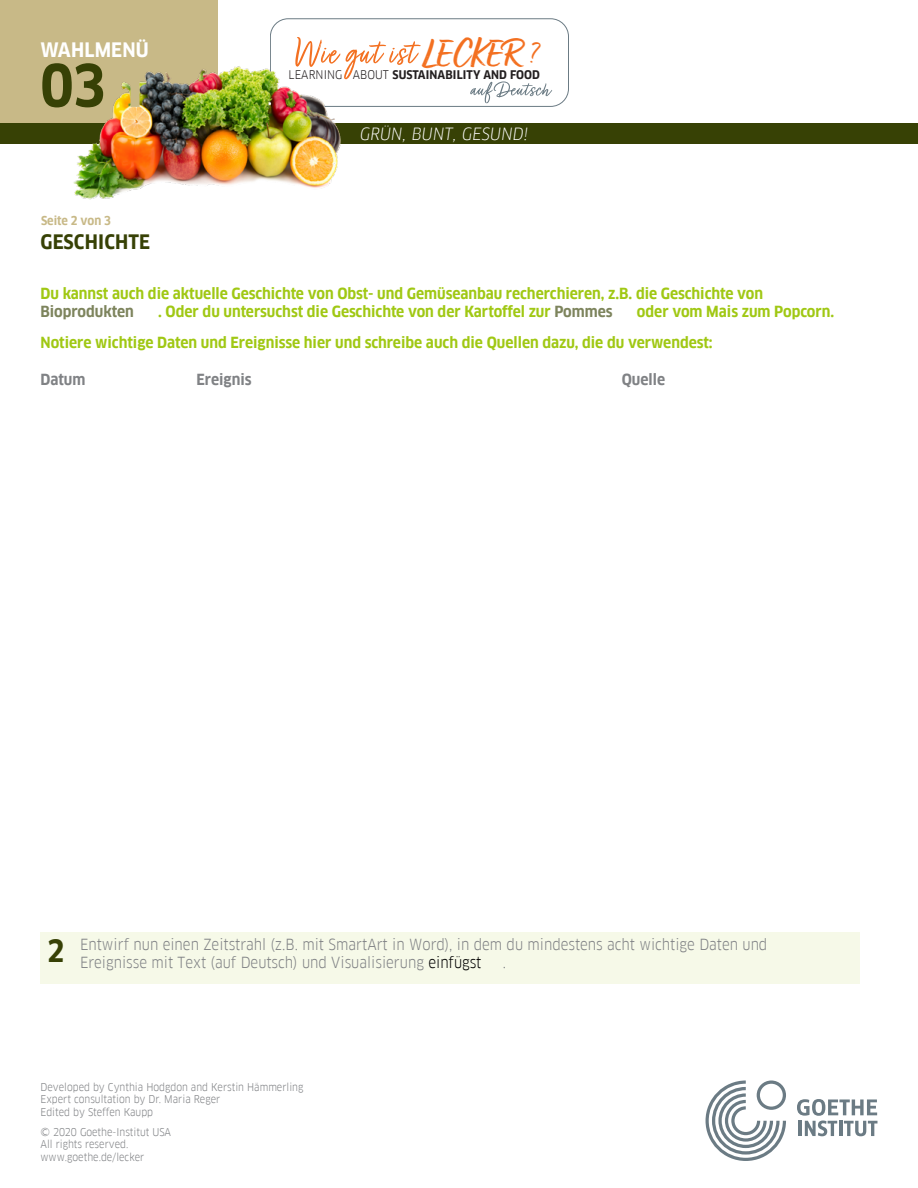
<style>
.page{position:relative;width:918px;height:1188px;background:#fff}
.page>*{position:absolute;margin:0;border:0;box-sizing:border-box;transform-origin:0 0}
.t1{font:700 57.6px "Goethe FF Clan";color:#374105}
.t2{font:39.45px "Turbinado Bold Pro";letter-spacing:.04em;color:#f37021}
.t3{font:700 19.5px "Goethe FF Clan";letter-spacing:.01em;color:#374105}
.t4{font:700 19.5px "Goethe FF Clan";letter-spacing:.01em;color:#fff}
.t5{font:italic 16.5px "Goethe FF Clan";letter-spacing:.01em;color:#fff}
.t6{font:700 15px/31.5px "Goethe FF Clan";color:#a0c814}
.t7{font:15px/18.1px "Goethe FF Clan";color:#808285}
.t8{font:700 15px "Goethe FF Clan";color:#808285}
.t9{font:700 15px "Goethe FF Clan";color:#7d845d}
.t10{font:700 12px "Goethe FF Clan";letter-spacing:-.005em;color:#c8b987}
.t11{font:700 11.7px "Goethe FF Clan";letter-spacing:.01em;color:#231f20}
.t12{font:10.5px/12.6px "Goethe FF Clan";color:#808285}
.s1{color:#c8b987}
.s2{font-family:"Turbinado Light Pro"}
.s3{font-weight:400}
.s4{color:#7d845d}
.s5{font-weight:700;font-size:30px;color:#374105}
.s6{color:#000}
</style>
<div class="page">
<svg style="left:706px;top:1080px;width:80px;height:81px"></svg>
<svg style="left:797px;top:1099px;width:80px;height:37px"></svg>
<div style="left:0;top:0;width:217px;height:135px;background:#c8b987"></div>
<div style="left:0;top:123px;width:918px;height:21px;background:#374105"></div>
<div style="left:270px;top:18px;width:299px;height:89px;border:1px solid #6b7b84;border-radius:18px"></div>
<svg style="left:297px;top:37px;width:124px;height:42px"></svg>
<svg style="left:470px;top:81px;width:82px;height:22px"></svg>
<img style="left:73px;top:50px;width:274px;height:150px">
<div style="left:40px;top:932px;width:820px;height:51px;background:#f6f9e8"></div>
<h3 class="t4" style="left:41px;top:38px;width:110px">WAHLMENÜ</h3>
<h1 class="t1" style="left:40px;top:52px;width:105px">03 <span class="s1">1</span></h1>
<p class="t10" style="left:41px;top:213px;width:71px">Seite 2 von 3</p>
<h3 class="t3" style="left:41px;top:231px;width:111px">GESCHICHTE</h3>
<h2 class="t2" style="left:423px;top:31px;width:117px">LECKER <span class="s2">?</span></h2>
<p class="t11" style="left:289px;top:68px;width:253px"><span class="s3">LEARNING ABOUT</span> SUSTAINABILITY AND FOOD</p>
<p class="t5" style="left:360px;top:124px;width:170px">GRÜN, BUNT, GESUND!</p>
<p class="t6" style="left:41px;top:278px;width:724px">Du kannst auch die aktuelle Geschichte von Obst- und Gemüseanbau recherchieren, z.B. die Geschichte von</p>
<p class="t9" style="left:41px;top:303px;width:95px">Bioprodukten</p>
<p class="t6" style="left:158px;top:296px;width:456px">. Oder du untersuchst die Geschichte von der Kartoffel zur <span class="s4">Pommes</span></p>
<p class="t6" style="left:41px;top:296px;width:795px;text-indent:596px">oder vom Mais zum Popcorn.<br>Notiere wichtige Daten und Ereignisse hier und schreibe auch die Quellen dazu, die du verwendest:</p>
<p class="t8" style="left:40px;top:371px;width:46px">Datum</p>
<p class="t8" style="left:196px;top:371px;width:57px">Ereignis</p>
<p class="t8" style="left:622px;top:371px;width:45px">Quelle</p>
<p class="t7" style="left:80px;top:935px;width:689px;text-indent:-33px"><span class="s5">2</span> Entwirf nun einen Zeitstrahl (z.B. mit SmartArt in Word), in dem du mindestens acht wichtige Daten und<br>Ereignisse mit Text (auf Deutsch) und Visualisierung <span class="s6">einfügst</span></p>
<p class="t7" style="left:503px;top:953px;width:5px">.</p>
<p class="t12" style="left:40px;top:1080px;width:264px">Developed by Cynthia Hodgdon and Kerstin Hämmerling<br>Expert consultation by Dr. Maria Reger<br>Edited by Steffen Kaupp</p>
<p class="t12" style="left:40px;top:1126px;width:132px">© 2020 Goethe-Institut USA<br>All rights reserved. www.goethe.de/lecker</p>
</div>
